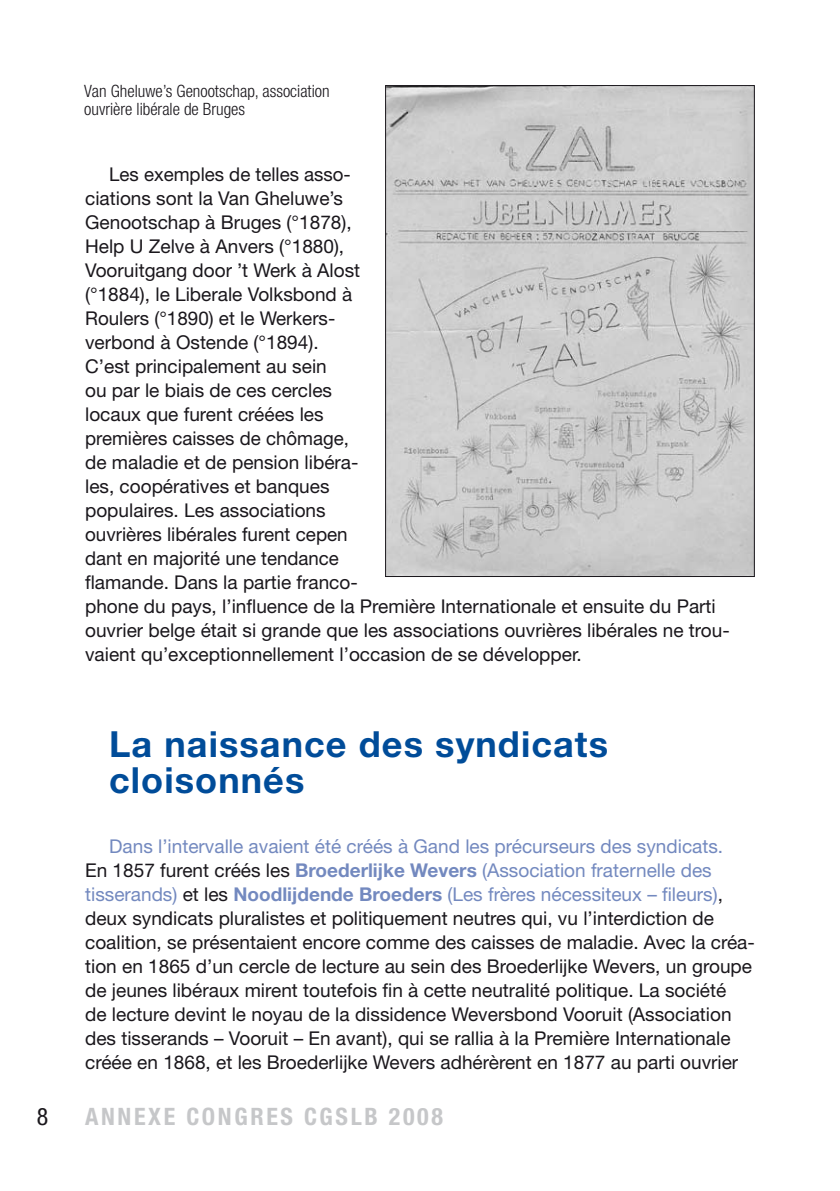
<style>
.page{position:relative;width:840px;height:1191px;background:#fff}
.page>*{position:absolute;margin:0;border:0;box-sizing:border-box;transform-origin:0 0}
.t1{font:700 36px/36px "Helvetica Neue LT Std";letter-spacing:.03em;color:#004c99}
.t2{font:700 condensed 24px "Helvetica Neue LT Std";letter-spacing:.11em;color:#c6c7c9}
.t3{font:condensed 24px "Helvetica Neue LT Std";color:#1a171c}
.t4{font:19px/24px "Helvetica Neue LT Std";color:#1a171c}
.t5{font:300 condensed 17px/18px "Helvetica Neue LT Std";color:#1a171c}
.s1{color:#7389bf}
.s2{font-weight:700;color:#7389bf}
</style>
<div class="page">
<img style="left:387px;top:87px;width:365px;height:488px">
<p class="t5" style="left:84px;top:82px;width:247px">Van Gheluwe’s Genootschap, association ouvrière libérale de Bruges</p>
<p class="t4" style="left:85px;top:162px;width:645px;text-indent:24px">Les exemples de telles asso-<br>ciations sont la Van Gheluwe’s<br>Genootschap à Bruges (°1878),<br>Help U Zelve à Anvers (°1880),<br>Vooruitgang door ’t Werk à Alost<br>(°1884), le Liberale Volksbond à<br>Roulers (°1890) et le Werkers-<br>verbond à Ostende (°1894).<br>C’est principalement au sein<br>ou par le biais de ces cercles<br>locaux que furent créées les<br>premières caisses de chômage,<br>de maladie et de pension libéra-<br>les, coopératives et banques<br>populaires. Les associations<br>ouvrières libérales furent cepen<br>dant en majorité une tendance<br>flamande. Dans la partie franco-<br>phone du pays, l’influence de la Première Internationale et ensuite du Parti ouvrier belge était si grande que les associations ouvrières libérales ne trou&shy;vaient qu’exceptionnellement l’occasion de se développer.</p>
<h1 class="t1" style="left:109px;top:725px;width:500px;text-indent:-24px">La naissance des syndicats cloisonnés</h1>
<p class="t4" style="left:85px;top:834px;width:671px;text-indent:24px"><span class="s1">Dans l’intervalle avaient été créés à Gand les précurseurs des syndicats.<br></span>En 1857 furent créés les <span class="s2">Broederlijke Wevers</span> <span class="s1">(Association fraternelle des tisserands)</span> et les <span class="s2">Noodlijdende Broeders</span> <span class="s1">(Les frères nécessiteux – fileurs)</span>, deux syndicats pluralistes et politiquement neutres qui, vu l’interdiction de coalition, se présentaient encore comme des caisses de maladie. Avec la créa&shy;tion en 1865 d’un cercle de lecture au sein des Broederlijke Wevers, un groupe de jeunes libéraux mirent toutefois fin à cette neutralité politique. La société<br>de lecture devint le noyau de la dissidence Weversbond Vooruit (Association des tisserands – Vooruit – En avant), qui se rallia à la Première Internationale créée en 1868, et les Broederlijke Wevers adhérèrent en 1877 au parti ouvrier</p>
<p class="t3" style="left:37px;top:1102px;width:13px">8</p>
<p class="t2" style="left:85px;top:1101px;width:16px">ANNE</p>
<p class="t2" style="left:148px;top:1101px;width:172px">XE CONGRES CGSLB</p>
<p class="t2" style="left:388px;top:1101px;width:55px">2008</p>
</div>
